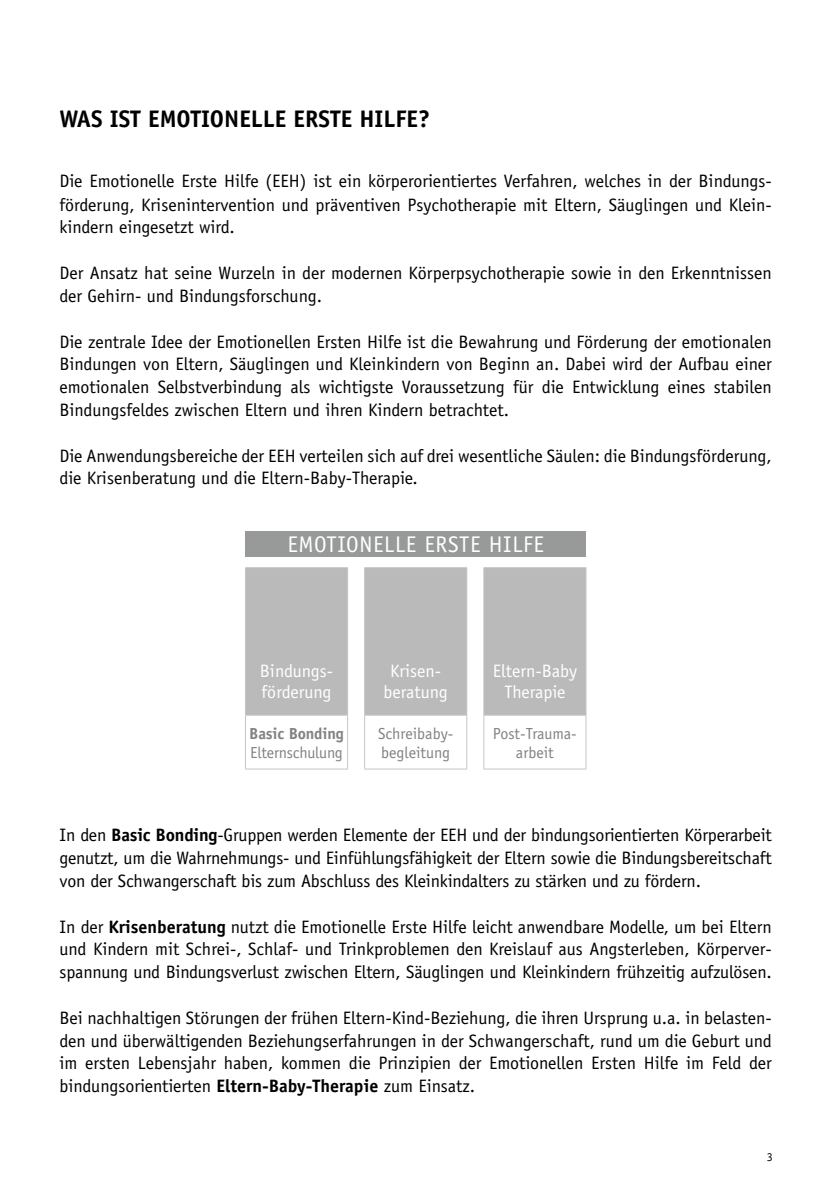
<style>
.page{position:relative;width:840px;height:1191px;background:#fff}
.page>*{position:absolute;margin:0;border:0;box-sizing:border-box;transform-origin:0 0}
.t1{font:700 24px "Officina Sans";color:#000}
.t2{font:22.8px "Officina Sans";letter-spacing:.03em;color:#fff}
.t3{font:18px/22.8px "Officina Sans";color:#000;text-align:justify}
.t4{font:18px/21.6px "Officina Sans";color:#fff;text-align:center}
.t5{font:16px/19.2px "Officina Sans";color:#818281}
.t6{font:700 16px "Officina Sans";letter-spacing:-.01em;color:#818281}
.t7{font:12px "Officina Sans";color:#000}
.s1{font-weight:700}
</style>
<div class="page">
<div style="left:245px;top:531px;width:340px;height:25px;background:#989999"></div>
<svg style="left:246px;top:568px;width:339px;height:147px;background:#c0c0c1"></svg>
<hr style="left:245px;top:715px;width:1px;height:53px;background:#c4c5c5">
<hr style="left:347px;top:715px;width:1px;height:53px;background:#c4c5c5">
<hr style="left:364px;top:715px;width:1px;height:53px;background:#c4c5c5">
<hr style="left:466px;top:715px;width:1px;height:53px;background:#c4c5c5">
<hr style="left:483px;top:715px;width:1px;height:53px;background:#c4c5c5">
<hr style="left:585px;top:715px;width:1px;height:53px;background:#c4c5c5">
<hr style="left:245px;top:768px;width:103px;height:1px;background:#c4c5c5">
<hr style="left:364px;top:768px;width:103px;height:1px;background:#c4c5c5">
<hr style="left:483px;top:768px;width:103px;height:1px;background:#c4c5c5">
<hr style="left:245px;top:567px;width:103px;height:1px;background:#c4c5c5">
<hr style="left:245px;top:568px;width:1px;height:147px;background:#c4c5c5">
<hr style="left:347px;top:568px;width:1px;height:147px;background:#c4c5c5">
<hr style="left:364px;top:567px;width:103px;height:1px;background:#c4c5c5">
<hr style="left:364px;top:568px;width:1px;height:147px;background:#c4c5c5">
<hr style="left:466px;top:568px;width:1px;height:147px;background:#c4c5c5">
<hr style="left:483px;top:567px;width:103px;height:1px;background:#c4c5c5">
<hr style="left:483px;top:568px;width:1px;height:147px;background:#c4c5c5">
<hr style="left:585px;top:568px;width:1px;height:147px;background:#c4c5c5">
<hr style="left:245px;top:715px;width:103px;height:1px;background:#c4c5c5">
<hr style="left:364px;top:715px;width:103px;height:1px;background:#c4c5c5">
<hr style="left:483px;top:715px;width:103px;height:1px;background:#c4c5c5">
<h1 class="t1" style="left:60px;top:103px;width:372px">WAS IST EMOTIONELLE ERSTE HILFE?</h1>
<p class="t3" style="left:60px;top:169px;width:713px;line-height:23.4px">Die Emotionelle Erste Hilfe (EEH) ist ein körperorientiertes Verfahren, welches in der Bindungs&shy;förderung, Krisenintervention und präventiven Psychotherapie mit Eltern, Säuglingen und Klein&shy;kindern eingesetzt wird.</p>
<p class="t3" style="left:60px;top:262px;width:713px">Der Ansatz hat seine Wurzeln in der modernen Körperpsychotherapie sowie in den Erkenntnissen der Gehirn- und Bindungsforschung.</p>
<p class="t3" style="left:60px;top:330px;width:713px">Die zentrale Idee der Emotionellen Ersten Hilfe ist die Bewahrung und Förderung der emotionalen Bindungen von Eltern, Säuglingen und Kleinkindern von Beginn an. Dabei wird der Aufbau einer emotionalen Selbstverbindung als wichtigste Voraussetzung für die Entwicklung eines stabilen Bindungsfeldes zwischen Eltern und ihren Kindern betrachtet.</p>
<p class="t3" style="left:60px;top:444px;width:713px">Die Anwendungsbereiche der EEH verteilen sich auf drei wesentliche Säulen: die Bindungsförderung, die Krisenberatung und die Eltern-Baby-Therapie.</p>
<p class="t2" style="left:287px;top:531px;width:258px">EMOTIONELLE ERSTE HILFE</p>
<p class="t4" style="left:260px;top:659px;width:75px;text-align:left">Bindungs&shy;förderung</p>
<p class="t4" style="left:383px;top:659px;width:66px">Krisen&shy;beratung</p>
<p class="t4" style="left:492px;top:659px;width:86px">Eltern-Baby<br>Therapie</p>
<p class="t6" style="left:249px;top:723px;width:96px">Basic Bonding</p>
<p class="t5" style="left:250px;top:743px;width:94px">Elternschulung</p>
<p class="t5" style="left:378px;top:723px;width:77px">Schreibaby&shy;begleitung</p>
<p class="t5" style="left:492px;top:723px;width:85px;text-align:center">Post-Trauma&shy;arbeit</p>
<p class="t3" style="left:60px;top:824px;width:713px">In den <span class="s1">Basic Bonding</span>-Gruppen werden Elemente der EEH und der bindungsorientierten Körperarbeit genutzt, um die Wahrnehmungs- und Einfühlungsfähigkeit der Eltern sowie die Bindungsbereitschaft von der Schwangerschaft bis zum Abschluss des Kleinkindalters zu stärken und zu fördern.</p>
<p class="t3" style="left:60px;top:915px;width:713px">In der <span class="s1">Krisenberatung</span> nutzt die Emotionelle Erste Hilfe leicht anwendbare Modelle, um bei Eltern und Kindern mit Schrei-, Schlaf- und Trinkproblemen den Kreislauf aus Angsterleben, Körperver&shy;spannung und Bindungsverlust zwischen Eltern, Säuglingen und Kleinkindern frühzeitig aufzulösen.</p>
<p class="t3" style="left:60px;top:1006px;width:713px">Bei nachhaltigen Störungen der frühen Eltern-Kind-Beziehung, die ihren Ursprung u.a. in belasten&shy;den und überwältigenden Beziehungserfahrungen in der Schwangerschaft, rund um die Geburt und im ersten Lebensjahr haben, kommen die Prinzipien der Emotionellen Ersten Hilfe im Feld der bindungsorientierten <span class="s1">Eltern-Baby-Therapie</span> zum Einsatz.</p>
<p class="t7" style="left:766px;top:1150px;width:7px">3</p>
</div>
